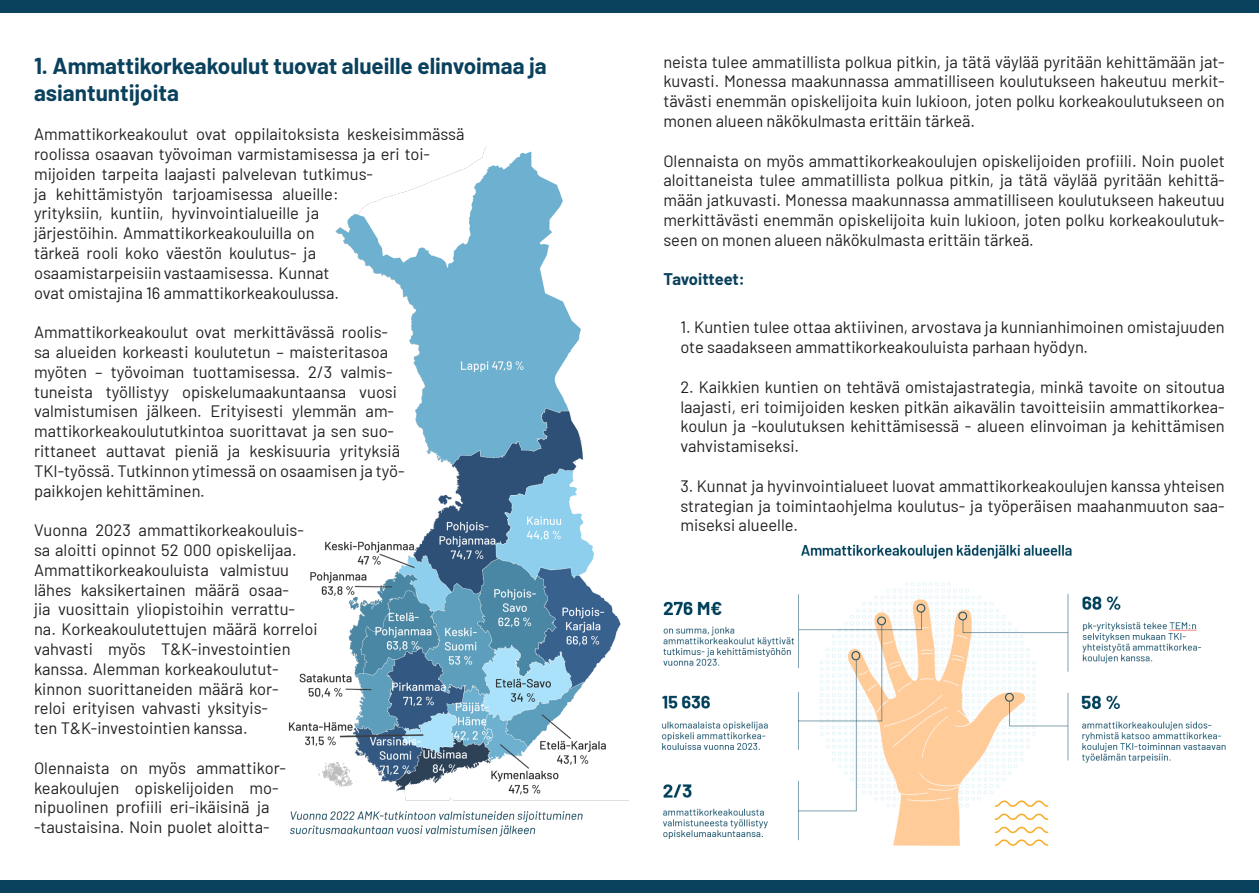
<style>
.page{position:relative;width:1259px;height:893px;background:#fff}
.page>*{position:absolute;margin:0;border:0;box-sizing:border-box;transform-origin:0 0}
.Kappaletyyli_1{font:700 22.5px/27px "Barlow";color:#0a415d}
.Kappaletyyli_1-2{font:16.5px/19.8px "Barlow";color:#231f20}
.Kappaletyyli_1-3{font:700 16.5px "Barlow";letter-spacing:-.005em;color:#0a415d}
</style>
<div class="page">
<img style="left:288px;top:147px;width:340px;height:690px">
<div style="left:0;top:880px;width:1259px;height:13px;background:#0a415d"></div>
<div style="left:0;top:0;width:1259px;height:13px;background:#0a415d"></div>
<img style="left:661px;top:544px;width:565px;height:302px">
<p class="Kappaletyyli_1" style="left:34px;top:50px;width:514px">1. Ammattikorkeakoulut tuovat alueille elinvoimaa ja asiantuntijoita</p>
<p class="Kappaletyyli_1-2" style="left:34px;top:123px;width:432px">Ammattikorkeakoulut ovat oppilaitoksista keskeisimmässä roolissa osaavan työvoiman varmistamisessa ja eri toi&shy;mijoiden tarpeita laajasti palvelevan tutkimus-<br>ja kehittämistyön tarjoamisessa alueille:<br>yrityksiin, kuntiin, hyvinvointialueille ja<br>järjestöihin. Ammattikorkeakouluilla on<br>tärkeä rooli koko väestön koulutus- ja<br>osaamistarpeisiin vastaamisessa. Kunnat<br>ovat omistajina 16 ammattikorkeakoulussa.</p>
<p class="Kappaletyyli_1-2" style="left:34px;top:321px;width:372px">Ammattikorkeakoulut ovat merkittävässä roolis&shy;sa alueiden korkeasti koulutetun – maisteritasoa myöten – työvoiman tuottamisessa. 2/3 valmis&shy;tuneista työllistyy opiskelumaakuntaansa vuosi valmistumisen jälkeen. Erityisesti ylemmän am&shy;mattikorkeakoulututkintoa suorittavat ja sen suo&shy;rittaneet auttavat pieniä ja keskisuuria yrityksiä TKI-työssä. Tutkinnon ytimessä on osaamisen ja työ&shy;paikkojen kehittäminen.</p>
<p class="Kappaletyyli_1-2" style="left:34px;top:519px;width:285px">Vuonna 2023 ammattikorkeakouluis&shy;sa aloitti opinnot 52 000 opiskelijaa.<br>Ammattikorkeakouluista valmistuu lähes kaksikertainen määrä osaa-<br>jia vuosittain yliopistoihin verrattu&shy;na. Korkeakoulutettujen määrä korreloi vahvasti myös T&amp;K-investointien kanssa. Alemman korkeakoulutut&shy;kinnon suorittaneiden määrä kor-<br>reloi erityisen vahvasti yksityis-<br>ten T&amp;K-investointien kanssa.</p>
<p class="Kappaletyyli_1-2" style="left:34px;top:757px;width:253px">Olennaista on myös ammattikor&shy;keakoulujen opiskelijoiden mo&shy;nipuolinen profiili eri-ikäisinä ja -taustaisina. Noin puolet aloitta-</p>
<p class="Kappaletyyli_1-2" style="left:663px;top:50px;width:563px;text-align:justify">neista tulee ammatillista polkua pitkin, ja tätä väylää pyritään kehittämään jat&shy;kuvasti. Monessa maakunnassa ammatilliseen koulutukseen hakeutuu merkit&shy;tävästi enemmän opiskelijoita kuin lukioon, joten polku korkeakoulutukseen on monen alueen näkökulmasta erittäin tärkeä.</p>
<p class="Kappaletyyli_1-2" style="left:663px;top:149px;width:563px;text-align:justify">Olennaista on myös ammattikorkeakoulujen opiskelijoiden profiili. Noin puolet aloittaneista tulee ammatillista polkua pitkin, ja tätä väylää pyritään kehittä&shy;mään jatkuvasti. Monessa maakunnassa ammatilliseen koulutukseen hakeutuu merkittävästi enemmän opiskelijoita kuin lukioon, joten polku korkeakoulutuk&shy;seen on monen alueen näkökulmasta erittäin tärkeä.</p>
<p class="Kappaletyyli_1-3" style="left:663px;top:267px;width:83px">Tavoitteet:</p>
<p class="Kappaletyyli_1-2" style="left:680px;top:316px;width:546px">1. Kuntien tulee ottaa aktiivinen, arvostava ja kunnianhimoinen omistajuuden ote saadakseen ammattikorkeakouluista parhaan hyödyn.</p>
<p class="Kappaletyyli_1-2" style="left:680px;top:376px;width:546px;text-align:justify">2. Kaikkien kuntien on tehtävä omistajastrategia, minkä tavoite on sitoutua laajasti, eri toimijoiden kesken pitkän aikavälin tavoitteisiin ammattikorkea&shy;koulun ja -koulutuksen kehittämisessä - alueen elinvoiman ja kehittämisen vahvistamiseksi.</p>
<p class="Kappaletyyli_1-2" style="left:680px;top:475px;width:546px;text-align:justify">3. Kunnat ja hyvinvointialueet luovat ammattikorkeakoulujen kanssa yhteisen strategian ja toimintaohjelma koulutus- ja työperäisen maahanmuuton saa&shy;miseksi alueelle.</p>
</div>
